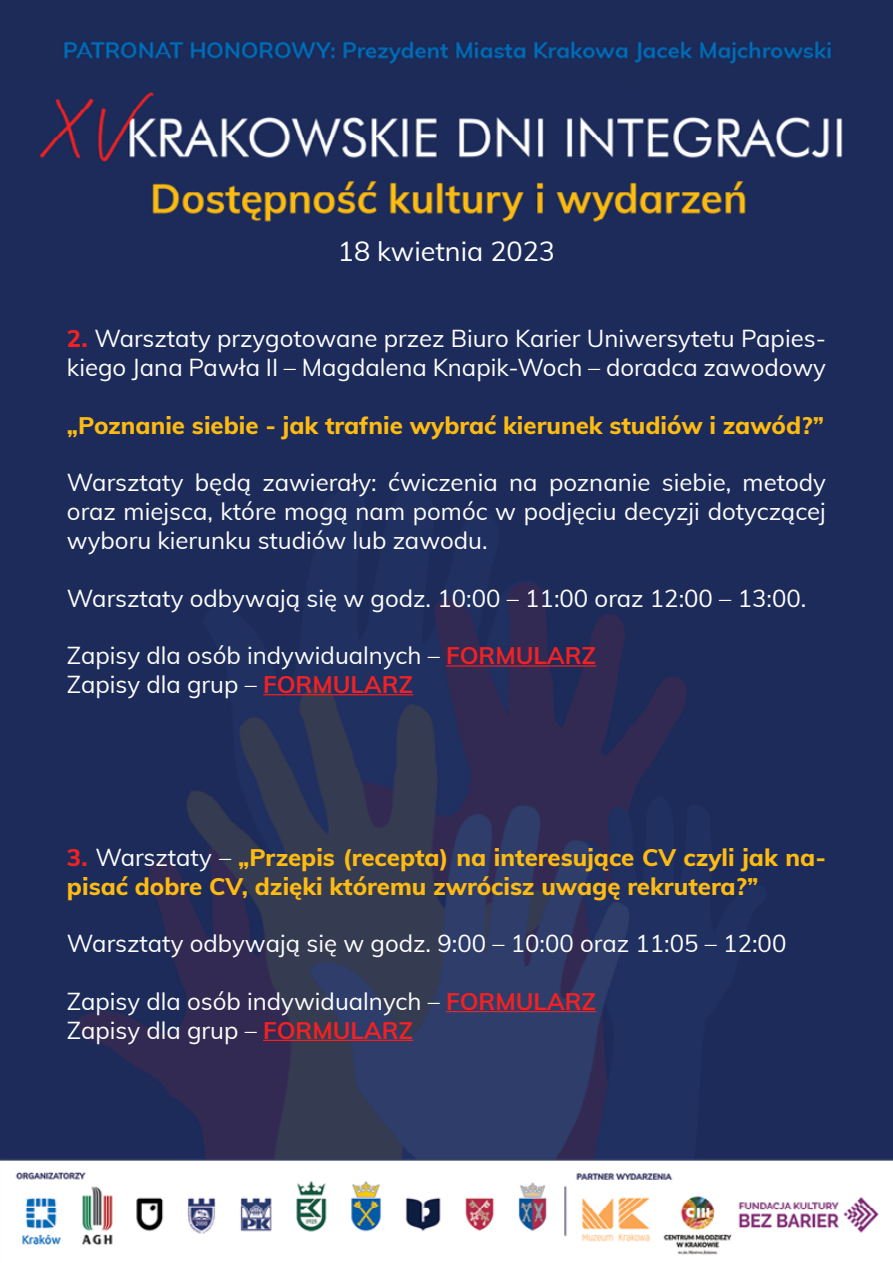
<style>
.page{position:relative;width:893px;height:1263px;background:#fff}
.page>*{position:absolute;margin:0;border:0;box-sizing:border-box;transform-origin:0 0}
.t1{font:27px "Muli";color:#fff}
.t2{font:24px/28.8px "Muli";color:#fff}
.t3{font:800 24px/28.8px "Muli";color:#febb12}
.s1{font-weight:800;color:#f12223}
.s2{font-weight:700;color:#f12223}
.s3{color:#f12223}
.s4{font-weight:400;color:#fff}
</style>
<div class="page">
<img style="left:0;top:0;width:893px;height:1255px">
<hr style="left:446px;top:665px;width:150px;height:1px;background:#f12223">
<hr style="left:263px;top:694px;width:150px;height:1px;background:#f12223">
<hr style="left:446px;top:1011px;width:150px;height:1px;background:#f12223">
<hr style="left:263px;top:1040px;width:150px;height:1px;background:#f12223">
<p class="t1" style="left:338px;top:232px;width:219px">18 kwietnia 2023</p>
<p class="t2" style="left:67px;top:323px;width:760px"><span class="s1">2.</span> Warsztaty przygotowane przez Biuro Karier Uniwersytetu Papies&shy;kiego Jana Pawła II – Magdalena Knapik-Woch – doradca zawodowy</p>
<p class="t3" style="left:67px;top:410px;width:758px">„Poznanie siebie - jak trafnie wybrać kierunek studiów i zawód?”</p>
<p class="t2" style="left:67px;top:467px;width:760px;text-align:justify">Warsztaty będą zawierały: ćwiczenia na poznanie siebie, metody oraz miejsca, które mogą nam pomóc w podjęciu decyzji dotyczącej wyboru kierunku studiów lub zawodu.</p>
<p class="t2" style="left:67px;top:582px;width:741px">Warsztaty odbywają się w godz. 10:00 – 11:00 oraz 12:00 – 13:00.</p>
<p class="t2" style="left:67px;top:640px;width:531px">Zapisy dla osób indywidualnych – <span class="s2">FORMULARZ<br></span>Zapisy dla grup – <span class="s2">FORMULARZ</span></p>
<p class="t3" style="left:67px;top:842px;width:760px"><span class="s3">3.</span> <span class="s4">Warsztaty –</span> „Przepis (recepta) na interesujące CV czyli jak na&shy;pisać dobre CV, dzięki któremu zwrócisz uwagę rekrutera?”</p>
<p class="t2" style="left:67px;top:928px;width:721px">Warsztaty odbywają się w godz. 9:00 – 10:00 oraz 11:05 – 12:00</p>
<p class="t2" style="left:67px;top:985px;width:531px">Zapisy dla osób indywidualnych – <span class="s2">FORMULARZ<br></span>Zapisy dla grup – <span class="s2">FORMULARZ</span></p>
</div>
